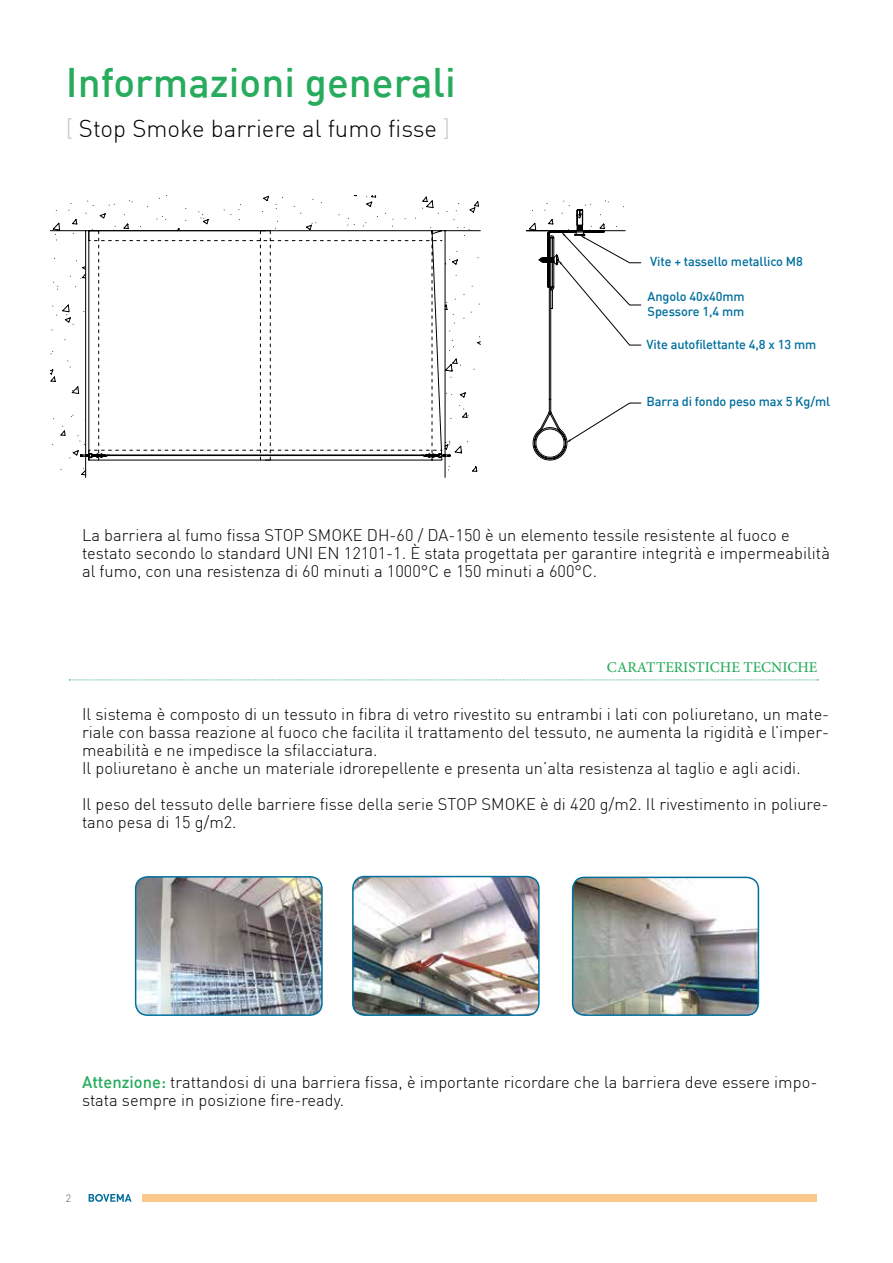
<style>
.page{position:relative;width:893px;height:1263px;background:#fff}
.page>*{position:absolute;margin:0;border:0;box-sizing:border-box;transform-origin:0 0}
.t1{font:500 40.5px "DIN";color:#27ab5c}
.t2{font:300 24px "DIN";color:#000}
.t3{font:300 16.5px/18px "DIN";color:#000}
.t4{font:500 15px "Minion Pro";color:#27ab5c}
.t5{font:500 12.75px/15px "DIN";letter-spacing:-.01em;color:#006f9d}
.t6{font:300 10.5px "DIN";color:#565656}
.s1{color:#c5c6c6}
.s2{font-weight:500;color:#27ab5c}
</style>
<div class="page">
<div style="left:142px;top:1194px;width:674px;height:8px;background:#fbc88c"></div>
<svg style="left:89px;top:1194px;width:43px;height:8px"></svg>
<svg style="left:69px;top:679px;width:750px;height:1px"></svg>
<svg style="left:532px;top:345px;width:36px;height:116px"></svg>
<svg style="left:50px;top:195px;width:431px;height:283px"></svg>
<hr style="left:265px;top:455px;width:159px;height:1px;background:#000001">
<svg style="left:526px;top:201px;width:115px;height:144px"></svg>
<svg style="left:565px;top:403px;width:76px;height:40px"></svg>
<img style="left:354px;top:876px;width:184px;height:138px">
<div style="left:352px;top:876px;width:188px;height:140px;border:2px solid #006f9d;border-radius:12px"></div>
<img style="left:573px;top:877px;width:185px;height:138px">
<div style="left:572px;top:877px;width:187px;height:139px;border:2px solid #006f9d;border-radius:12px"></div>
<img style="left:136px;top:878px;width:185px;height:137px">
<div style="left:135px;top:876px;width:188px;height:140px;border:2px solid #006f9d;border-radius:12px"></div>
<h1 class="t1" style="left:66px;top:56px;width:391px">Informazioni generali</h1>
<h2 class="t2" style="left:66px;top:114px;width:386px"><span class="s1">[</span> Stop Smoke barriere al fumo fisse <span class="s1">]</span></h2>
<p class="t5" style="left:650px;top:253px;width:154px">Vite + tassello metallico M8</p>
<p class="t5" style="left:648px;top:289px;width:98px">Angolo 40x40mm<br>Spessore 1,4 mm</p>
<p class="t5" style="left:647px;top:336px;width:171px">Vite autofilettante 4,8 x 13 mm</p>
<p class="t5" style="left:647px;top:394px;width:185px">Barra di fondo peso max 5 Kg/ml</p>
<p class="t3" style="left:82px;top:526px;width:749px">La barriera al fumo fissa STOP SMOKE DH-60 / DA-150 è un elemento tessile resistente al fuoco e testato secondo lo standard UNI EN 12101-1. È stata progettata per garantire integrità e impermeabilità al fumo, con una resistenza di 60 minuti a 1000°C e 150 minuti a 600°C.</p>
<p class="t4" style="left:607px;top:658px;width:212px">CARATTERISTICHE TECNICHE</p>
<p class="t3" style="left:82px;top:704px;width:749px">Il sistema è composto di un tessuto in fibra di vetro rivestito su entrambi i lati con poliuretano, un mate&shy;riale con bassa reazione al fuoco che facilita il trattamento del tessuto, ne aumenta la rigidità e l’imper&shy;meabilità e ne impedisce la sfilacciatura.<br>Il poliuretano è anche un materiale idrorepellente e presenta un’alta resistenza al taglio e agli acidi.</p>
<p class="t3" style="left:82px;top:794px;width:748px">Il peso del tessuto delle barriere fisse della serie STOP SMOKE è di 420 g/m2. Il rivestimento in poliure&shy;tano pesa di 15 g/m2.</p>
<p class="t3" style="left:82px;top:1073px;width:737px"><span class="s2">Attenzione:</span> trattandosi di una barriera fissa, è importante ricordare che la barriera deve essere impo&shy;stata sempre in posizione fire-ready.</p>
<p class="t6" style="left:66px;top:1191px;width:7px">2</p>
</div>
